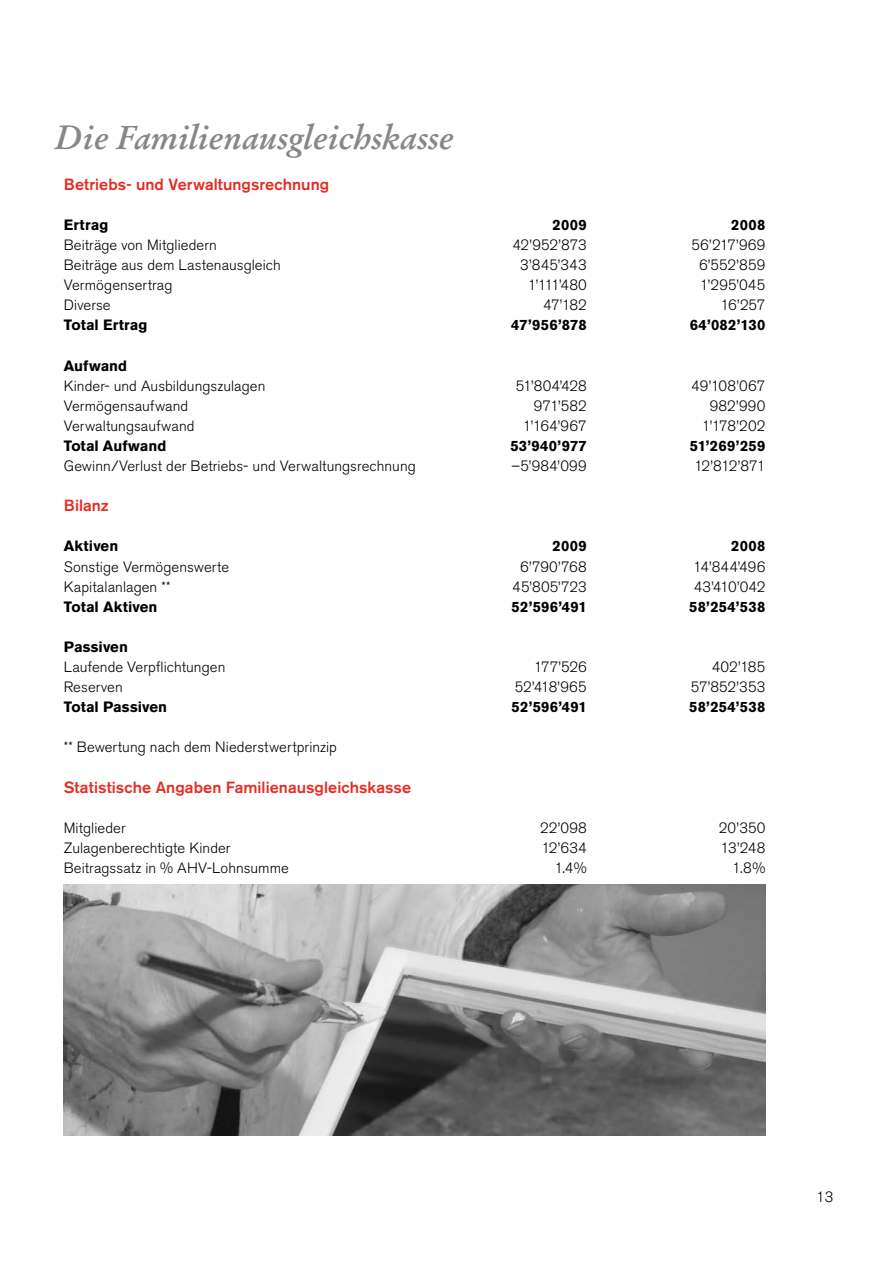
<style>
.page{position:relative;width:893px;height:1263px;background:#fff}
.page>*{position:absolute;margin:0;border:0;box-sizing:border-box;transform-origin:0 0}
.t1{font:italic 700 33px "Stempel Garamond";letter-spacing:-.005em;color:#868786}
.t2{font:500 16.2px "Akzidenz Grotesk BE";letter-spacing:.005em;color:#e62d24}
.t3{font:300 14.85px "Akzidenz Grotesk BE";letter-spacing:.005em;color:#000}
.t4{font:700 14.85px "Akzidenz Grotesk BE";letter-spacing:.01em;color:#000}
</style>
<div class="page">
<img style="left:64px;top:885px;width:701px;height:250px">
<h1 class="t1" style="left:55px;top:118px;width:400px">Die Familienausgleichskasse</h1>
<p class="t2" style="left:64px;top:174px;width:267px">Betriebs- und Verwaltungsrechnung</p>
<p class="t4" style="left:64px;top:216px;width:46px">Ertrag</p>
<p class="t4" style="left:553px;top:216px;width:36px">2009</p>
<p class="t4" style="left:731px;top:216px;width:36px">2008</p>
<p class="t3" style="left:64px;top:236px;width:155px">Beiträge von Mitgliedern</p>
<p class="t3" style="left:512px;top:236px;width:76px">42’952’873</p>
<p class="t3" style="left:692px;top:236px;width:75px">56’217’969</p>
<p class="t3" style="left:64px;top:257px;width:219px">Beiträge aus dem Lastenausgleich</p>
<p class="t3" style="left:520px;top:257px;width:68px">3’845’343</p>
<p class="t3" style="left:699px;top:257px;width:68px">6’552’859</p>
<p class="t3" style="left:64px;top:277px;width:110px">Vermögensertrag</p>
<p class="t3" style="left:528px;top:277px;width:60px">1’111’480</p>
<p class="t3" style="left:700px;top:277px;width:67px">1’295’045</p>
<p class="t3" style="left:64px;top:297px;width:48px">Diverse</p>
<p class="t3" style="left:543px;top:297px;width:45px">47’182</p>
<p class="t3" style="left:721px;top:297px;width:46px">16’257</p>
<p class="t4" style="left:64px;top:317px;width:85px">Total Ertrag</p>
<p class="t4" style="left:511px;top:317px;width:77px">47’956’878</p>
<p class="t4" style="left:690px;top:317px;width:77px">64’082’130</p>
<p class="t4" style="left:64px;top:357px;width:65px">Aufwand</p>
<p class="t3" style="left:64px;top:377px;width:203px">Kinder- und Ausbildungszulagen</p>
<p class="t3" style="left:516px;top:377px;width:72px">51’804’428</p>
<p class="t3" style="left:691px;top:377px;width:76px">49’108’067</p>
<p class="t3" style="left:64px;top:397px;width:126px">Vermögensaufwand</p>
<p class="t3" style="left:534px;top:397px;width:54px">971’582</p>
<p class="t3" style="left:710px;top:397px;width:57px">982’990</p>
<p class="t3" style="left:64px;top:417px;width:132px">Verwaltungsaufwand</p>
<p class="t3" style="left:523px;top:417px;width:65px">1’164’967</p>
<p class="t3" style="left:702px;top:417px;width:65px">1’178’202</p>
<p class="t4" style="left:64px;top:437px;width:104px">Total Aufwand</p>
<p class="t4" style="left:510px;top:437px;width:78px">53’940’977</p>
<p class="t4" style="left:690px;top:437px;width:77px">51’269’259</p>
<p class="t3" style="left:64px;top:458px;width:354px">Gewinn/Verlust der Betriebs- und Verwaltungsrechnung</p>
<p class="t3" style="left:512px;top:458px;width:77px">–5’984’099</p>
<p class="t3" style="left:694px;top:458px;width:73px">12’812’871</p>
<p class="t2" style="left:64px;top:496px;width:47px">Bilanz</p>
<p class="t4" style="left:64px;top:538px;width:56px">Aktiven</p>
<p class="t4" style="left:553px;top:538px;width:36px">2009</p>
<p class="t4" style="left:731px;top:538px;width:36px">2008</p>
<p class="t3" style="left:64px;top:558px;width:167px">Sonstige Vermögenswerte</p>
<p class="t3" style="left:520px;top:558px;width:68px">6’790’768</p>
<p class="t3" style="left:693px;top:558px;width:74px">14’844’496</p>
<p class="t3" style="left:64px;top:578px;width:108px">Kapitalanlagen **</p>
<p class="t3" style="left:512px;top:578px;width:76px">45’805’723</p>
<p class="t3" style="left:694px;top:578px;width:73px">43’410’042</p>
<p class="t4" style="left:64px;top:598px;width:95px">Total Aktiven</p>
<p class="t4" style="left:512px;top:598px;width:77px">52’596’491</p>
<p class="t4" style="left:689px;top:598px;width:78px">58’254’538</p>
<p class="t4" style="left:64px;top:638px;width:66px">Passiven</p>
<p class="t3" style="left:64px;top:659px;width:163px">Laufende Verpflichtungen</p>
<p class="t3" style="left:534px;top:659px;width:54px">177’526</p>
<p class="t3" style="left:712px;top:659px;width:55px">402’185</p>
<p class="t3" style="left:64px;top:679px;width:60px">Reserven</p>
<p class="t3" style="left:515px;top:679px;width:73px">52’418’965</p>
<p class="t3" style="left:691px;top:679px;width:76px">57’852’353</p>
<p class="t4" style="left:64px;top:698px;width:105px">Total Passiven</p>
<p class="t4" style="left:512px;top:698px;width:77px">52’596’491</p>
<p class="t4" style="left:689px;top:698px;width:78px">58’254’538</p>
<p class="t3" style="left:64px;top:739px;width:275px">** Bewertung nach dem Niederstwertprinzip</p>
<p class="t2" style="left:64px;top:777px;width:349px">Statistische Angaben Familienausgleichskasse</p>
<p class="t3" style="left:64px;top:819px;width:63px">Mitglieder</p>
<p class="t3" style="left:540px;top:819px;width:48px">22’098</p>
<p class="t3" style="left:719px;top:819px;width:48px">20’350</p>
<p class="t3" style="left:64px;top:839px;width:168px">Zulagenberechtigte Kinder</p>
<p class="t3" style="left:541px;top:839px;width:47px">12’634</p>
<p class="t3" style="left:721px;top:839px;width:46px">13’248</p>
<p class="t3" style="left:64px;top:860px;width:227px">Beitragssatz in % AHV-Lohnsumme</p>
<p class="t3" style="left:554px;top:860px;width:34px">1.4%</p>
<p class="t3" style="left:732px;top:860px;width:35px">1.8%</p>
<p class="t3" style="left:816px;top:1188px;width:19px">13</p>
</div>
